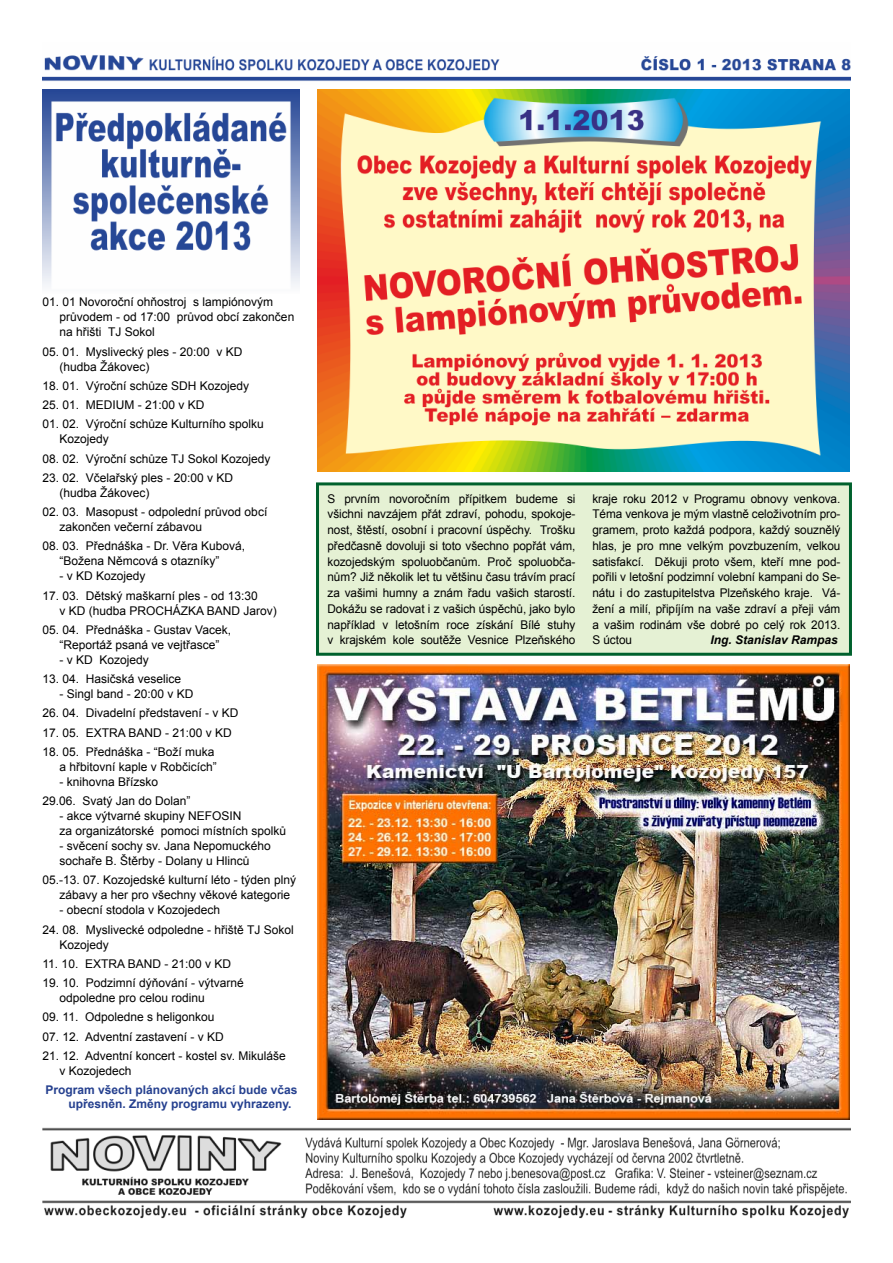
<style>
.page{position:relative;width:893px;height:1263px;background:#fff}
.page>*{position:absolute;margin:0;border:0;box-sizing:border-box;transform-origin:0 0}
.t1{font:12px/15.8px "Arial";color:#000}
.t2{font:700 12px/14.4px "Arial";color:#25408f}
.t3{font:italic 700 12px "Arial";color:#000}
</style>
<div class="page">
<img style="left:43px;top:55px;width:807px;height:26px">
<img style="left:43px;top:89px;width:257px;height:197px">
<img style="left:317px;top:89px;width:533px;height:383px">
<div style="left:317px;top:484px;width:533px;height:170px;background:#e5f1d4"></div>
<div style="left:316px;top:482px;width:536px;height:174px;border:3px solid #00612d"></div>
<img style="left:317px;top:665px;width:533px;height:455px">
<img style="left:43px;top:1127px;width:807px;height:92px">
<p class="t1" style="left:60px;top:295px;width:236px;line-height:15px;text-indent:-17px">01. 01 Novoroční ohňostroj s lampiónovým průvodem - od 17:00 průvod obcí zakončen na hřišti TJ Sokol</p>
<p class="t1" style="left:60px;top:344px;width:185px;line-height:15px;text-indent:-17px">05. 01. Myslivecký ples - 20:00 v KD (hudba Žákovec)</p>
<p class="t1" style="left:43px;top:378px;width:208px">18. 01. Výroční schůze SDH Kozojedy</p>
<p class="t1" style="left:43px;top:397px;width:164px">25. 01. MEDIUM - 21:00 v KD</p>
<p class="t1" style="left:60px;top:417px;width:206px;line-height:15px;text-indent:-17px">01. 02. Výroční schůze Kulturního spolku<br>Kozojedy</p>
<p class="t1" style="left:43px;top:451px;width:229px">08. 02. Výroční schůze TJ Sokol Kozojedy</p>
<p class="t1" style="left:60px;top:470px;width:175px;line-height:15px;text-indent:-17px">23. 02. Včelařský ples - 20:00 v KD (hudba Žákovec)</p>
<p class="t1" style="left:60px;top:505px;width:209px;line-height:15px;text-indent:-17px">02. 03. Masopust - odpolední průvod obcí zakončen večerní zábavou</p>
<p class="t1" style="left:60px;top:539px;width:187px;line-height:15px;text-indent:-17px">08. 03. Přednáška - Dr. Věra Kubová, “Božena Němcová s otazníky”</p>
<p class="t1" style="left:60px;top:568px;width:88px">- v KD Kozojedy</p>
<p class="t1" style="left:60px;top:588px;width:219px;line-height:15px;text-indent:-17px">17. 03. Dětský maškarní ples - od 13:30<br>v KD (hudba PROCHÁZKA BAND Jarov)</p>
<p class="t1" style="left:43px;top:622px;width:190px;line-height:15px;text-align:center">05. 04. Přednáška - Gustav Vacek, “Reportáž psaná ve vejtřasce”</p>
<p class="t1" style="left:60px;top:652px;width:91px">- v KD Kozojedy</p>
<p class="t1" style="left:43px;top:671px;width:140px">13. 04. Hasičská veselice</p>
<p class="t1" style="left:60px;top:686px;width:136px">- Singl band - 20:00 v KD</p>
<p class="t1" style="left:43px;top:705px;width:198px">26. 04. Divadelní představení - v KD</p>
<p class="t1" style="left:43px;top:725px;width:191px">17. 05. EXTRA BAND - 21:00 v KD</p>
<p class="t1" style="left:43px;top:744px;width:176px;line-height:15px;text-align:right">18. 05. Přednáška - “Boží muka a hřbitovní kaple v Robčicích”</p>
<p class="t1" style="left:43px;top:772px;width:150px;line-height:19.2px;text-indent:17px">- knihovna Břízsko<br>29.06. Svatý Jan do Dolan”</p>
<p class="t1" style="left:60px;top:809px;width:228px;line-height:15px">- akce výtvarné skupiny NEFOSIN<br>za organizátorské pomoci místních spolků</p>
<p class="t1" style="left:60px;top:839px;width:213px;line-height:15px">- svěcení sochy sv. Jana Nepomuckého sochaře B. Štěrby - Dolany u Hlinců</p>
<p class="t1" style="left:60px;top:873px;width:238px;line-height:15px;text-indent:-17px">05.-13. 07. Kozojedské kulturní léto - týden plný zábavy a her pro všechny věkové kategorie</p>
<p class="t1" style="left:60px;top:902px;width:162px">- obecní stodola v Kozojedech</p>
<p class="t1" style="left:60px;top:922px;width:236px;line-height:15px;text-indent:-17px">24. 08. Myslivecké odpoledne - hřiště TJ Sokol<br>Kozojedy</p>
<p class="t1" style="left:43px;top:956px;width:190px">11. 10. EXTRA BAND - 21:00 v KD</p>
<p class="t1" style="left:60px;top:976px;width:186px;line-height:15px;text-indent:-17px">19. 10. Podzimní dýňování - výtvarné odpoledne pro celou rodinu</p>
<p class="t1" style="left:43px;top:1009px;width:173px">09. 11. Odpoledne s heligonkou</p>
<p class="t1" style="left:43px;top:1029px;width:183px">07. 12. Adventní zastavení - v KD</p>
<p class="t1" style="left:60px;top:1048px;width:228px;line-height:15px;text-indent:-17px">21. 12. Adventní koncert - kostel sv. Mikuláše v Kozojedech</p>
<p class="t2" style="left:68px;top:1082px;width:231px;text-indent:-23px">Program všech plánovaných akcí bude včas upřesněn. Změny programu vyhrazeny.</p>
<p class="t1" style="left:327px;top:491px;width:249px;text-align:justify">S prvním novoročním přípitkem budeme si všichni navzájem přát zdraví, pohodu, spokoje&shy;nost, štěstí, osobní i pracovní úspěchy. Trošku předčasně dovoluji si toto všechno popřát vám, kozojedským spoluobčanům. Proč spoluobča&shy;nům? Již několik let tu většinu času trávím prací za vašimi humny a znám řadu vašich starostí.<br>Dokážu se radovat i z vašich úspěchů, jako bylo například v letošním roce získání Bílé stuhy v krajském kole soutěže Vesnice Plzeňského</p>
<p class="t1" style="left:592px;top:491px;width:249px;text-align:justify">kraje roku 2012 v Programu obnovy venkova.<br>Téma venkova je mým vlastně celoživotním pro&shy;gramem, proto každá podpora, každý souznělý hlas, je pro mne velkým povzbuzením, velkou satisfakcí. Děkuji proto všem, kteří mne pod&shy;pořili v letošní podzimní volební kampani do Se&shy;nátu i do zastupitelstva Plzeňského kraje. Vá&shy;žení a milí, připíjím na vaše zdraví a přeji vám a vašim rodinám vše dobré po celý rok 2013.<br>S úctou</p>
<p class="t3" style="left:710px;top:632px;width:129px">Ing. Stanislav Rampas</p>
</div>
